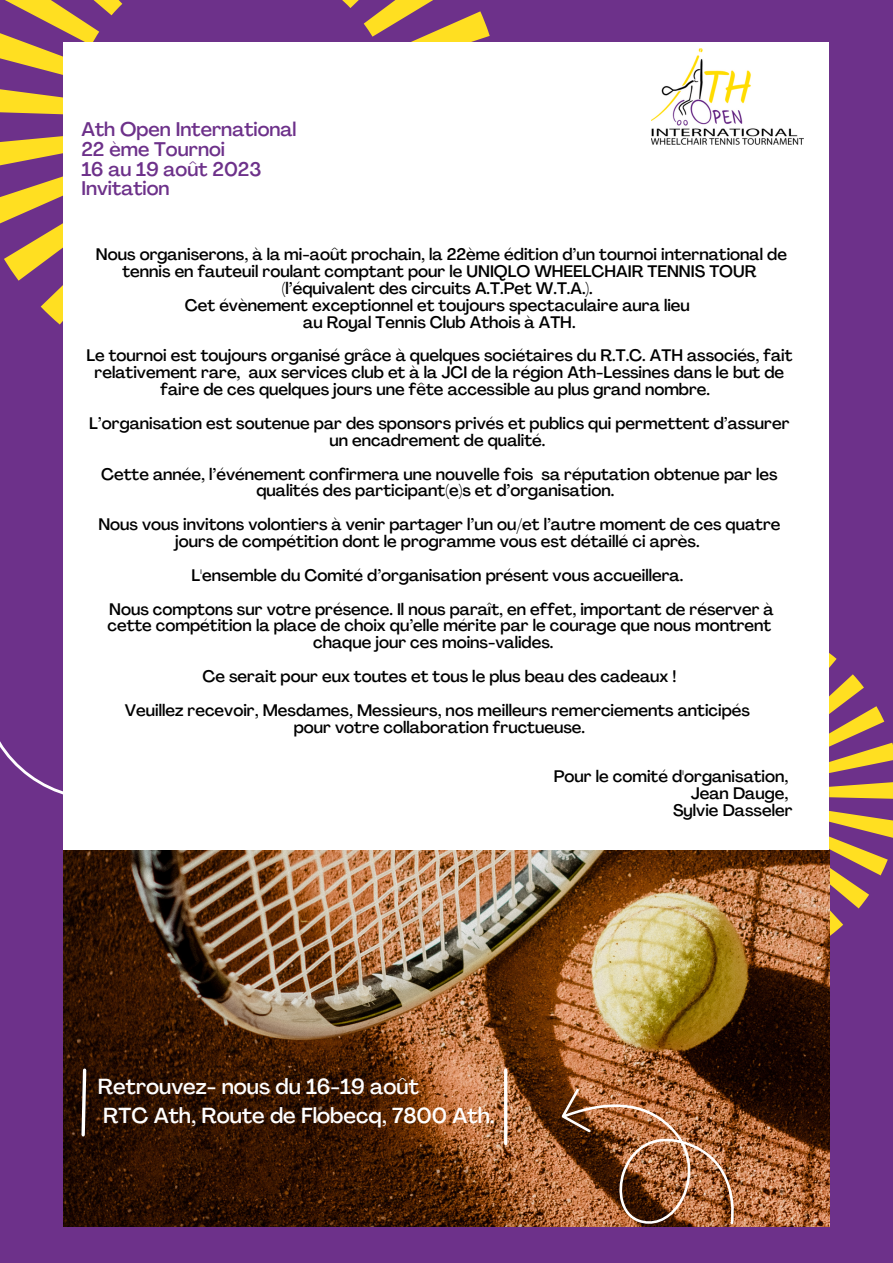
<style>
.page{position:relative;width:893px;height:1263px;background:#6d318a}
.page>*{position:absolute;margin:0;border:0;box-sizing:border-box;transform-origin:0 0}
.t1{font:500 21.52px "Agrandir";color:#fff}
.t2{font:500 19.5px "Agrandir";color:#6d318a}
.t3{font:500 16.5px/16.9px "Agrandir";color:#000;text-align:center}
</style>
<div class="page">
<svg style="left:0;top:135px;width:64px;height:256px"></svg>
<svg style="left:0;top:0;width:123px;height:125px"></svg>
<svg style="left:332px;top:0;width:170px;height:43px"></svg>
<svg style="left:829px;top:811px;width:64px;height:161px"></svg>
<svg style="left:829px;top:653px;width:64px;height:146px"></svg>
<div style="left:64px;top:43px;width:765px;height:1131px;background:#fff"></div>
<img style="left:64px;top:850px;width:765px;height:376px">
<svg style="left:0;top:676px;width:64px;height:164px"></svg>
<svg style="left:553px;top:1045px;width:196px;height:182px;background:#945b35"></svg>
<svg style="left:80px;top:1067px;width:8px;height:71px"></svg>
<hr style="left:504px;top:1070px;width:3px;height:73px;background:#fff">
<img style="left:652px;top:49px;width:151px;height:96px">
<p class="t2" style="left:81px;top:122px;width:217px">Ath Open International</p>
<p class="t2" style="left:81px;top:141px;width:145px">22 ème Tournoi</p>
<p class="t2" style="left:81px;top:161px;width:181px">16 au 19 août 2023</p>
<p class="t2" style="left:81px;top:181px;width:90px">Invitation</p>
<p class="t3" style="left:96px;top:248px;width:692px">Nous organiserons, à la mi-août prochain, la 22ème édition d’un tournoi international de tennis en fauteuil roulant comptant pour le UNIQLO WHEELCHAIR TENNIS TOUR (l’équivalent des circuits A.T.Pet W.T.A.).</p>
<p class="t3" style="left:185px;top:298px;width:506px">Cet évènement exceptionnel et toujours spectaculaire aura lieu</p>
<p class="t3" style="left:303px;top:315px;width:274px">au Royal Tennis Club Athois à ATH.</p>
<p class="t3" style="left:86px;top:349px;width:707px">Le tournoi est toujours organisé grâce à quelques sociétaires du R.T.C. ATH associés, fait relativement rare, aux services club et à la JCI de la région Ath-Lessines dans le but de faire de ces quelques jours une fête accessible au plus grand nombre.</p>
<p class="t3" style="left:89px;top:416px;width:702px">L’organisation est soutenue par des sponsors privés et publics qui permettent d’assurer un encadrement de qualité.</p>
<p class="t3" style="left:101px;top:467px;width:678px">Cette année, l’événement confirmera une nouvelle fois sa réputation obtenue par les qualités des participant(e)s et d’organisation.</p>
<p class="t3" style="left:98px;top:518px;width:683px">Nous vous invitons volontiers à venir partager l’un ou/et l’autre moment de ces quatre jours de compétition dont le programme vous est détaillé ci après.</p>
<p class="t3" style="left:191px;top:568px;width:493px">L'ensemble du Comité d’organisation présent vous accueillera.</p>
<p class="t3" style="left:109px;top:602px;width:666px">Nous comptons sur votre présence. Il nous paraît, en effet, important de réserver à</p>
<p class="t3" style="left:107px;top:619px;width:665px">cette compétition la place de choix qu’elle mérite par le courage que nous montrent</p>
<p class="t3" style="left:313px;top:636px;width:242px">chaque jour ces moins-valides.</p>
<p class="t3" style="left:202px;top:669px;width:475px">Ce serait pour eux toutes et tous le plus beau des cadeaux !</p>
<p class="t3" style="left:125px;top:703px;width:626px">Veuillez recevoir, Mesdames, Messieurs, nos meilleurs remerciements anticipés</p>
<p class="t3" style="left:294px;top:720px;width:293px">pour votre collaboration fructueuse.</p>
<p class="t3" style="left:554px;top:769px;width:236px">Pour le comité d'organisation,</p>
<p class="t3" style="left:691px;top:786px;width:99px">Jean Dauge,</p>
<p class="t3" style="left:673px;top:803px;width:121px">Sylvie Dasseler</p>
<p class="t1" style="left:98px;top:1078px;width:322px">Retrouvez- nous du 16-19 août</p>
<p class="t1" style="left:103px;top:1106px;width:393px">RTC Ath, Route de Flobecq, 7800 Ath.</p>
</div>
